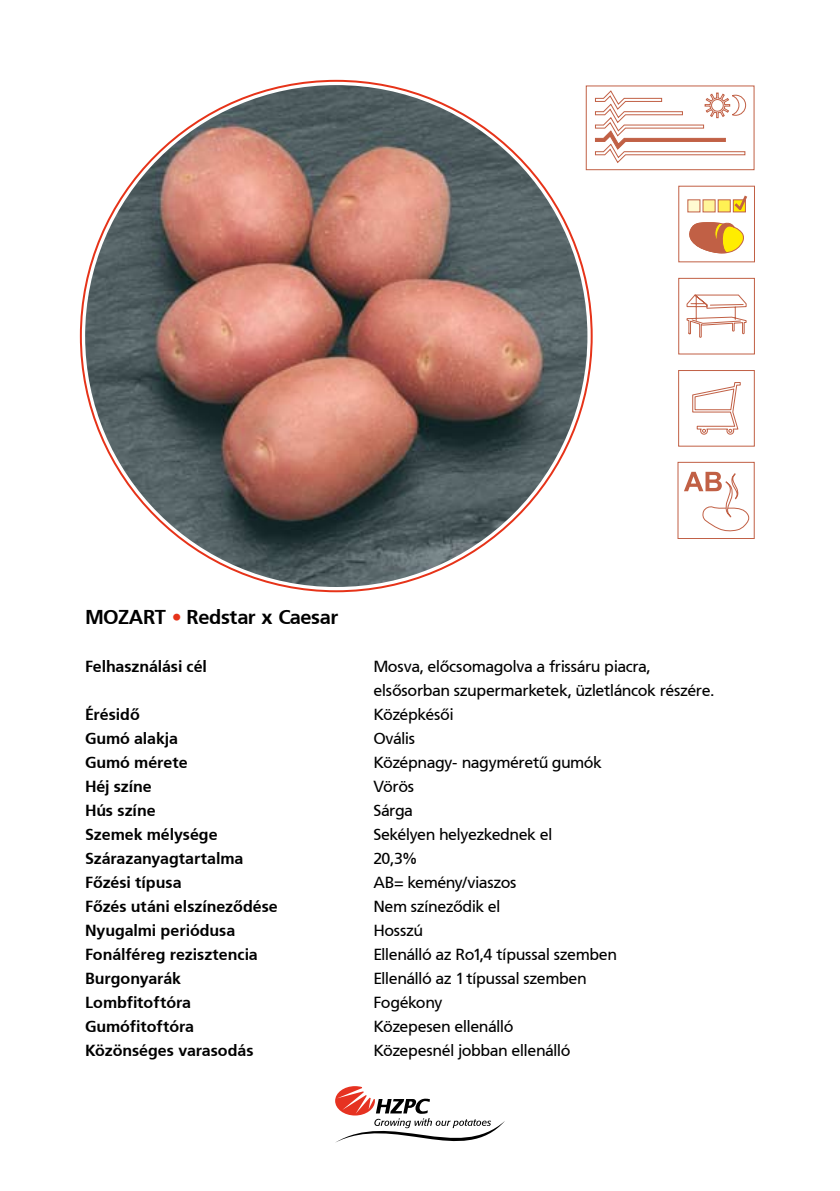
<style>
.page{position:relative;width:840px;height:1191px;background:#fff}
.page>*{position:absolute;margin:0;border:0;box-sizing:border-box;transform-origin:0 0}
.t1{font:700 20px "Frutiger PFL";color:#000}
.t2{font:16px/24px "Frutiger PFL";letter-spacing:.015em;color:#000}
.t3{font:700 16px "Frutiger PFL";letter-spacing:.02em;color:#000}
.s1{color:#e63319}
</style>
<div class="page">
<svg style="left:335px;top:1086px;width:170px;height:57px"></svg>
<img style="left:85px;top:85px;width:502px;height:502px;border-radius:251px">
<div style="left:585px;top:86px;width:169px;height:84px;border:1px solid #c16045"></div>
<svg style="left:595px;top:90px;width:150px;height:73px"></svg>
<svg style="left:689px;top:222px;width:54px;height:32px"></svg>
<svg style="left:687px;top:199px;width:12px;height:13px"></svg>
<svg style="left:732px;top:199px;width:13px;height:13px"></svg>
<div style="left:717px;top:199px;width:13px;height:13px;background:#fff154;border:1px solid #c16045"></div>
<div style="left:702px;top:199px;width:13px;height:13px;background:#fff59a;border:1px solid #c16045"></div>
<div style="left:678px;top:186px;width:76px;height:76px;border:1px solid #c16045"></div>
<svg style="left:734px;top:196px;width:12px;height:14px"></svg>
<div style="left:678px;top:278px;width:76px;height:76px;border:1px solid #c16045"></div>
<svg style="left:686px;top:294px;width:60px;height:44px"></svg>
<div style="left:678px;top:370px;width:76px;height:76px;border:1px solid #c16045"></div>
<svg style="left:692px;top:382px;width:48px;height:52px"></svg>
<div style="left:677px;top:462px;width:77px;height:77px;border:1px solid #c16045"></div>
<svg style="left:684px;top:472px;width:66px;height:60px"></svg>
<p class="t1" style="left:85px;top:605px;width:254px">MOZART <span class="s1">•</span> Redstar x Caesar</p>
<p class="t3" style="left:85px;top:657px;width:123px">Felhasználási cél</p>
<p class="t2" style="left:373px;top:655px;width:341px">Mosva, előcsomagolva a frissáru piacra, elsősorban szupermarketek, üzletláncok részére.</p>
<p class="t3" style="left:85px;top:705px;width:56px">Érésidő</p>
<p class="t2" style="left:373px;top:703px;width:81px">Középkésői</p>
<p class="t3" style="left:85px;top:729px;width:94px">Gumó alakja</p>
<p class="t2" style="left:373px;top:727px;width:43px">Ovális</p>
<p class="t3" style="left:85px;top:753px;width:104px">Gumó mérete</p>
<p class="t2" style="left:373px;top:751px;width:229px">Középnagy- nagyméretű gumók</p>
<p class="t3" style="left:85px;top:777px;width:68px">Héj színe</p>
<p class="t2" style="left:373px;top:775px;width:42px">Vörös</p>
<p class="t3" style="left:85px;top:801px;width:72px">Hús színe</p>
<p class="t2" style="left:373px;top:799px;width:40px">Sárga</p>
<p class="t3" style="left:85px;top:825px;width:134px">Szemek mélysége</p>
<p class="t2" style="left:373px;top:823px;width:180px">Sekélyen helyezkednek el</p>
<p class="t3" style="left:85px;top:849px;width:159px">Szárazanyagtartalma</p>
<p class="t2" style="left:373px;top:847px;width:44px">20,3%</p>
<p class="t3" style="left:85px;top:873px;width:98px">Főzési típusa</p>
<p class="t2" style="left:373px;top:871px;width:144px">AB= kemény/viaszos</p>
<p class="t3" style="left:85px;top:897px;width:194px">Főzés utáni elszíneződése</p>
<p class="t2" style="left:373px;top:895px;width:128px">Nem színeződik el</p>
<p class="t3" style="left:85px;top:921px;width:151px">Nyugalmi periódusa</p>
<p class="t2" style="left:373px;top:919px;width:50px">Hosszú</p>
<p class="t3" style="left:85px;top:945px;width:174px">Fonálféreg rezisztencia</p>
<p class="t2" style="left:373px;top:943px;width:244px">Ellenálló az Ro1,4 típussal szemben</p>
<p class="t3" style="left:85px;top:969px;width:97px">Burgonyarák</p>
<p class="t2" style="left:373px;top:967px;width:214px">Ellenálló az 1 típussal szemben</p>
<p class="t3" style="left:85px;top:993px;width:107px">Lombfitoftóra</p>
<p class="t2" style="left:373px;top:991px;width:70px">Fogékony</p>
<p class="t3" style="left:85px;top:1017px;width:110px">Gumófitoftóra</p>
<p class="t2" style="left:373px;top:1015px;width:141px">Közepesen ellenálló</p>
<p class="t3" style="left:85px;top:1041px;width:169px">Közönséges varasodás</p>
<p class="t2" style="left:373px;top:1039px;width:198px">Közepesnél jobban ellenálló</p>
</div>
